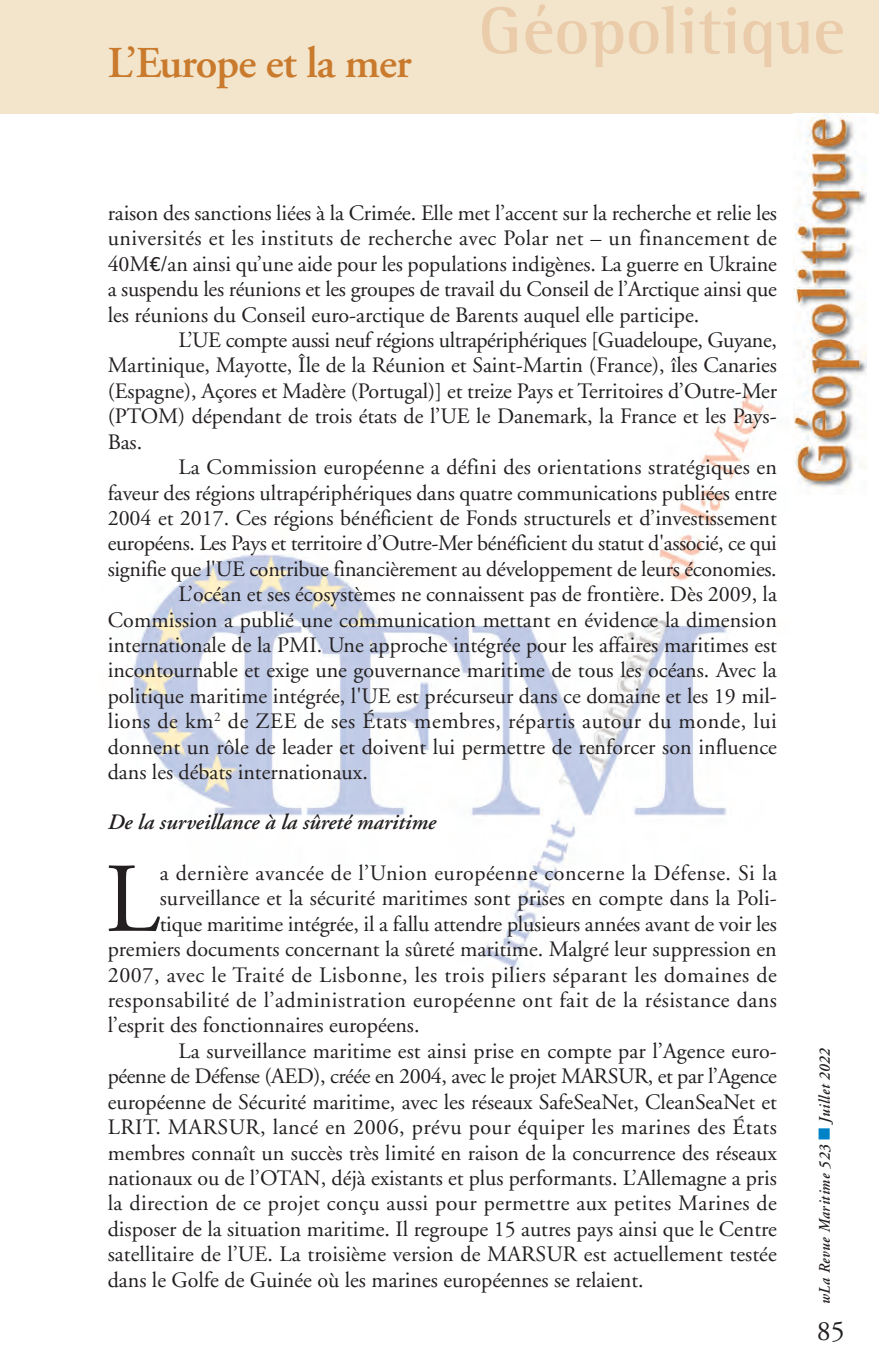
<style>
.page{position:relative;width:879px;height:1361px;background:#fff}
.page>*{position:absolute;margin:0;border:0;box-sizing:border-box;transform-origin:0 0}
.t1{font:98.6px "Adobe Garamond";color:#231f20}
.t2{font:700 68px "Rotis Semi Serif";color:#eacbaa}
.t3{font:600 44px "Adobe Garamond";letter-spacing:-.02em;color:#c97a2d}
.t4{font:28px "Adobe Garamond";color:#231f20}
.t5{font:22px/25.4px "Adobe Garamond";color:#231f20;text-align:justify}
.t6{font:22px "Adobe Garamond";letter-spacing:.025em;color:#231f20}
.t7{font:22px "Adobe Garamond";letter-spacing:.02em;color:#231f20}
.t8{font:22px "Adobe Garamond";letter-spacing:-.02em;color:#231f20}
.t9{font:italic 600 22px "Adobe Garamond";color:#231f20}
.t10{font:italic 600 16px "Adobe Garamond";letter-spacing:.045em;color:#231f20;scale:.9 1}
.s1{font-family:"Calibri"}
.s2{color:#0082c8}
</style>
<div class="page">
<img style="left:133px;top:393px;width:631px;height:579px">
<img style="left:794px;top:113px;width:73px;height:374px">
<div style="left:0;top:0;width:23px;height:113px;background:#f2e5cb"></div>
<h3 class="t3" style="left:108px;top:46px;width:305px">L’Europe et la mer</h3>
<h2 class="t2" style="left:479px;top:8px;width:368px">Géopolitique</h2>
<p class="t5" style="left:108px;top:202px;width:671px">raison des sanctions liées à la Crimée. Elle met l’accent sur la recherche et relie les universités et les instituts de recherche avec Polar net – un financement de 40M<span class="s1">€</span>/an ainsi qu’une aide pour les populations indigènes. La guerre en Ukraine a suspendu les réunions et les groupes de travail du Conseil de l’Arctique ainsi que les réunions du Conseil euro-arctique de Barents auquel elle participe.</p>
<p class="t5" style="left:108px;top:329px;width:671px;text-indent:71px">L’UE compte aussi neuf régions ultrapériphériques [Guadeloupe, Guyane, Martinique, Mayotte, Île de la Réunion et Saint-Martin (France), îles Canaries (Espagne), Açores et Madère (Portugal)] et treize Pays et Territoires d’Outre-Mer (PTOM) dépendant de trois états de l’UE le Danemark, la France et les Pays-Bas.</p>
<p class="t5" style="left:179px;top:456px;width:600px">La Commission européenne a défini des orientations stratégiques en</p>
<p class="t5" style="left:108px;top:482px;width:670px">faveur des régions ultrapériphériques dans quatre communications publiées entre</p>
<p class="t5" style="left:108px;top:507px;width:670px">2004 et 2017. Ces régions bénéficient de Fonds structurels et d’investissement</p>
<p class="t5" style="left:108px;top:533px;width:671px">européens. Les Pays et territoire d’Outre-Mer bénéficient du statut d'associé, ce qui</p>
<p class="t5" style="left:108px;top:558px;width:670px">signifie que l'UE contribue financièrement au développement de leurs économies.</p>
<p class="t5" style="left:179px;top:583px;width:600px">L’océan et ses écosystèmes ne connaissent pas de frontière. Dès 2009, la</p>
<p class="t5" style="left:108px;top:609px;width:670px">Commission a publié une communication mettant en évidence la dimension</p>
<p class="t5" style="left:108px;top:634px;width:671px">internationale de la PMI. Une approche intégrée pour les affaires maritimes est</p>
<p class="t5" style="left:108px;top:660px;width:670px">incontournable et exige une gouvernance maritime de tous les océans. Avec la</p>
<p class="t5" style="left:108px;top:685px;width:670px">politique maritime intégrée, l'UE est précurseur dans ce domaine et les 19 mil-</p>
<p class="t6" style="left:108px;top:712px;width:670px">lions de km<sup>2</sup> de ZEE de ses États membres, répartis autour du monde, lui</p>
<p class="t5" style="left:108px;top:736px;width:671px">donnent un rôle de leader et doivent lui permettre de renforcer son influence</p>
<p class="t5" style="left:108px;top:761px;width:262px">dans les débats internationaux.</p>
<p class="t9" style="left:108px;top:813px;width:330px">De la surveillance à la sûreté maritime</p>
<h1 class="t1" style="left:105px;top:860px;width:56px">L</h1>
<p class="t6" style="left:160px;top:864px;width:618px">a dernière avancée de l’Union européenne concerne la Défense. Si la</p>
<p class="t5" style="left:160px;top:887px;width:618px">surveillance et la sécurité maritimes sont prises en compte dans la Poli-</p>
<p class="t5" style="left:160px;top:913px;width:618px">tique maritime intégrée, il a fallu attendre plusieurs années avant de voir les</p>
<p class="t5" style="left:108px;top:938px;width:670px">premiers documents concernant la sûreté maritime. Malgré leur suppression en</p>
<p class="t6" style="left:108px;top:966px;width:671px">2007, avec le Traité de Lisbonne, les trois piliers séparant les domaines de</p>
<p class="t7" style="left:108px;top:991px;width:670px">responsabilité de l’administration européenne ont fait de la résistance dans</p>
<p class="t5" style="left:108px;top:1014px;width:313px">l’esprit des fonctionnaires européens.</p>
<p class="t5" style="left:179px;top:1040px;width:600px">La surveillance maritime est ainsi prise en compte par l’Agence euro-</p>
<p class="t8" style="left:108px;top:1067px;width:670px">péenne de Défense (AED), créée en 2004, avec le projet MARSUR, et par l’Agence</p>
<p class="t5" style="left:108px;top:1091px;width:670px">européenne de Sécurité maritime, avec les réseaux SafeSeaNet, CleanSeaNet et</p>
<p class="t6" style="left:108px;top:1118px;width:670px">LRIT. MARSUR, lancé en 2006, prévu pour équiper les marines des États</p>
<p class="t5" style="left:108px;top:1141px;width:671px">membres connaît un succès très limité en raison de la concurrence des réseaux</p>
<p class="t5" style="left:108px;top:1167px;width:671px">nationaux ou de l’OTAN, déjà existants et plus performants. L’Allemagne a pris</p>
<p class="t7" style="left:108px;top:1194px;width:670px">la direction de ce projet conçu aussi pour permettre aux petites Marines de</p>
<p class="t5" style="left:108px;top:1218px;width:671px">disposer de la situation maritime. Il regroupe 15 autres pays ainsi que le Centre</p>
<p class="t5" style="left:108px;top:1243px;width:670px">satellitaire de l’UE. La troisième version de MARSUR est actuellement testée</p>
<p class="t5" style="left:108px;top:1269px;width:537px">dans le Golfe de Guinée où les marines européennes se relaient.</p>
<p class="t10" style="left:818px;top:1304px;width:287px;rotate:-90deg">wLa Revue Maritime 523 <span class="s2">■</span> Juillet 2022</p>
<p class="t4" style="left:817px;top:1320px;width:29px">85</p>
</div>
